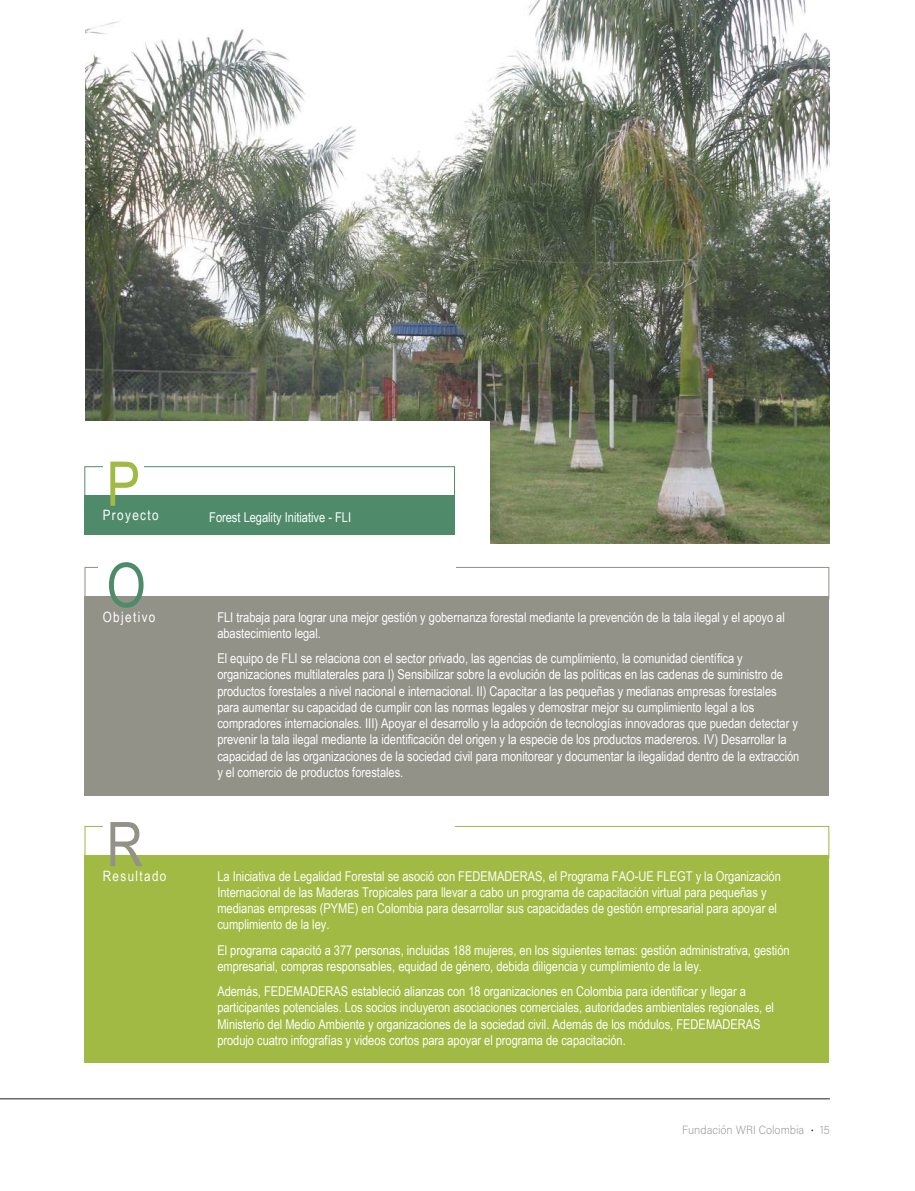
<style>
.page{position:relative;width:915px;height:1191px;background:#fff}
.page>*{position:absolute;margin:0;border:0;box-sizing:border-box;transform-origin:0 0}
.t1{font:61.65px "Arial MT Narrow";color:#929289}
.t2{font:61.65px "Arial MT Narrow";color:#4f8b6b}
.t3{font:61.65px "Arial MT Narrow";color:#a0ba43}
.t4{font:14.25px "Arial MT Narrow";letter-spacing:.1em;color:#fff}
.t5{font:13.5px/16.2px "Arial MT Narrow";color:#fff}
.t6{font:200 12px "Acumin Pro Semi Cond";color:#939598}
</style>
<div class="page">
<hr style="left:0;top:1098px;width:829px;height:1px;background:#231f20">
<img style="left:85px;top:0;width:744px;height:543px">
<div style="left:51px;top:421px;width:438px;height:136px;background:#fff"></div>
<div style="left:84px;top:567px;width:745px;height:33px;border:1px solid #929289"></div>
<div style="left:84px;top:495px;width:370px;height:39px;background:#4f8b6b"></div>
<div style="left:84px;top:466px;width:371px;height:33px;border:1px solid #4f8b6b"></div>
<div style="left:104px;top:461px;width:40px;height:15px;background:#fff"></div>
<div style="left:84px;top:596px;width:745px;height:200px;background:#929289"></div>
<div style="left:84px;top:855px;width:745px;height:207px;background:#a0ba43"></div>
<div style="left:84px;top:826px;width:745px;height:33px;border:1px solid #a0ba43"></div>
<div style="left:98px;top:562px;width:357px;height:15px;background:#fff"></div>
<div style="left:103px;top:819px;width:351px;height:15px;background:#fff"></div>
<h1 class="t3" style="left:106px;top:448px;width:35px">P</h1>
<p class="t4" style="left:103px;top:506px;width:57px">Proyecto</p>
<p class="t5" style="left:209px;top:508px;width:143px">Forest Legality Initiative - FLI</p>
<h1 class="t2" style="left:106px;top:549px;width:41px">O</h1>
<p class="t4" style="left:103px;top:609px;width:54px">Objetivo</p>
<p class="t5" style="left:217px;top:609px;width:568px">FLI trabaja para lograr una mejor gestión y gobernanza forestal mediante la prevención de la tala ilegal y el apoyo al abastecimiento legal.</p>
<p class="t5" style="left:217px;top:650px;width:583px">El equipo de FLI se relaciona con el sector privado, las agencias de cumplimiento, la comunidad científica y organizaciones multilaterales para I) Sensibilizar sobre la evolución de las políticas en las cadenas de suministro de productos forestales a nivel nacional e internacional. II) Capacitar a las pequeñas y medianas empresas forestales para aumentar su capacidad de cumplir con las normas legales y demostrar mejor su cumplimiento legal a los compradores internacionales. III) Apoyar el desarrollo y la adopción de tecnologías innovadoras que puedan detectar y prevenir la tala ilegal mediante la identificación del origen y la especie de los productos madereros. IV) Desarrollar la capacidad de las organizaciones de la sociedad civil para monitorear y documentar la ilegalidad dentro de la extracción y el comercio de productos forestales.</p>
<h1 class="t1" style="left:106px;top:808px;width:38px">R</h1>
<p class="t4" style="left:103px;top:868px;width:65px">Resultado</p>
<p class="t5" style="left:217px;top:868px;width:565px">La Iniciativa de Legalidad Forestal se asoció con FEDEMADERAS, el Programa FAO-UE FLEGT y la Organización Internacional de las Maderas Tropicales para llevar a cabo un programa de capacitación virtual para pequeñas y medianas empresas (PYME) en Colombia para desarrollar sus capacidades de gestión empresarial para apoyar el cumplimiento de la ley.</p>
<p class="t5" style="left:217px;top:941px;width:573px">El programa capacitó a 377 personas, incluidas 188 mujeres, en los siguientes temas: gestión administrativa, gestión empresarial, compras responsables, equidad de género, debida diligencia y cumplimiento de la ley.</p>
<p class="t5" style="left:217px;top:983px;width:558px">Además, FEDEMADERAS estableció alianzas con 18 organizaciones en Colombia para identificar y llegar a participantes potenciales. Los socios incluyeron asociaciones comerciales, autoridades ambientales regionales, el Ministerio del Medio Ambiente y organizaciones de la sociedad civil. Además de los módulos, FEDEMADERAS produjo cuatro infografías y videos cortos para apoyar el programa de capacitación.</p>
<p class="t6" style="left:682px;top:1122px;width:123px">Fundación WRI Colombia</p>
<p class="t6" style="left:819px;top:1122px;width:11px">15</p>
</div>
